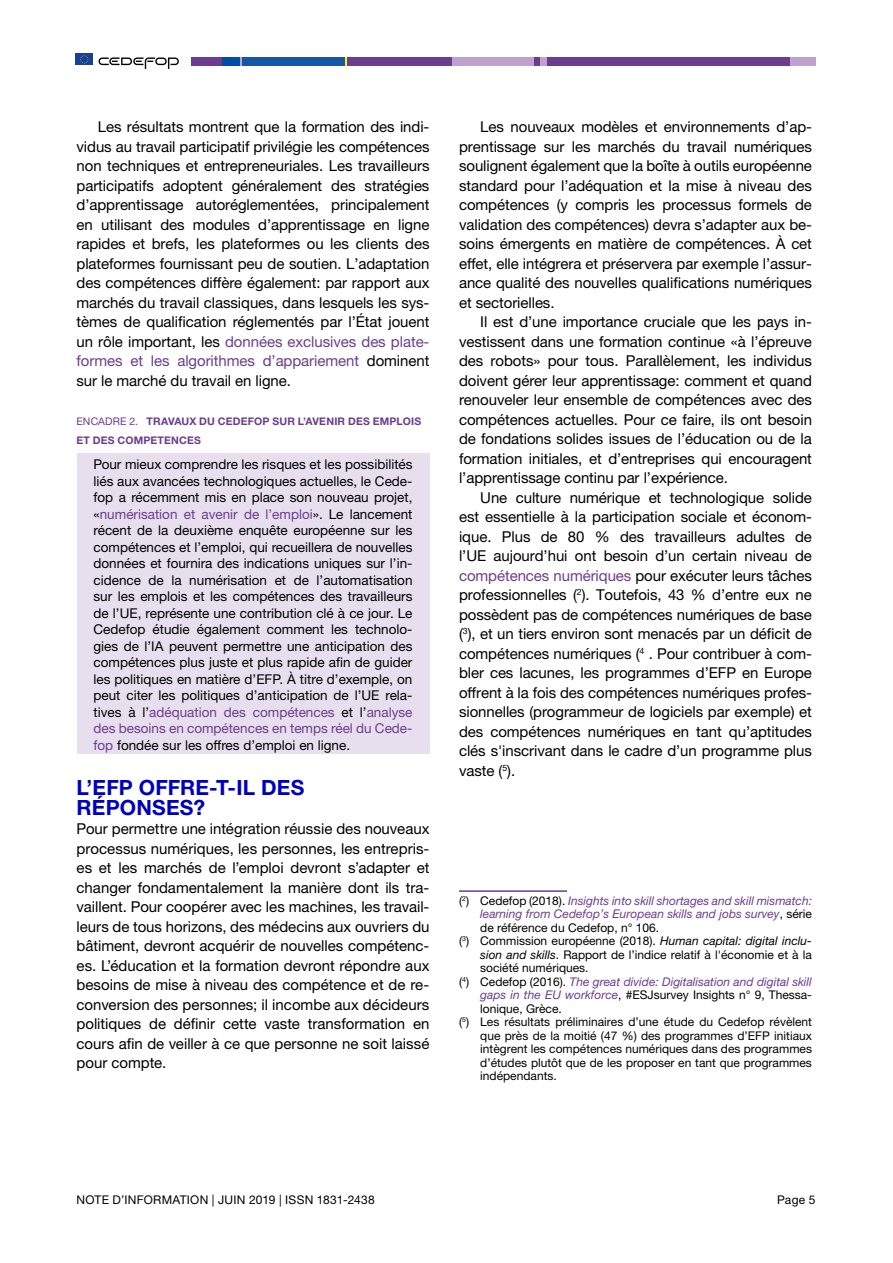
<style>
.page{position:relative;width:893px;height:1263px;background:#fff}
.page>*{position:absolute;margin:0;border:0;box-sizing:border-box;transform-origin:0 0}
.t1{font:700 21px/19.5px "Helvetica Neue LTW1 G";letter-spacing:.005em;color:#0000c0}
.t2{font:15px/19.5px "Helvetica Neue LTW1 G";letter-spacing:-.005em;color:#000;text-align:justify}
.t3{font:13.5px/16.5px "Helvetica Neue LTW1 G";color:#000;text-align:justify}
.t4{font:12px "Helvetica Neue LTW1 G";color:#000}
.t5{font:italic 12px "Helvetica Neue LTW1 G";color:#6d3c8f}
.t6{font:12px "Helvetica Neue LTW1 G";letter-spacing:.02em;color:#000}
.t7{font:700 10.5px/19.5px "Helvetica Neue LTW1 G";letter-spacing:.02em;color:#6d3c8f}
.s1{color:#6d3c8f}
.s2{font-weight:400}
.s3{font-style:normal;color:#000}
.s4{font-style:italic}
.s5{font-style:italic;color:#6d3c8f}
</style>
<div class="page">
<div style="left:76px;top:54px;width:17px;height:11px;background:#164194"></div>
<svg style="left:80px;top:55px;width:9px;height:9px"></svg>
<svg style="left:99px;top:58px;width:80px;height:11px"></svg>
<div style="left:191px;top:57px;width:31px;height:9px;background:#6d3c8e"></div>
<div style="left:346px;top:57px;width:106px;height:9px;background:#6d3c8e"></div>
<div style="left:452px;top:57px;width:82px;height:9px;background:#bda2cd"></div>
<div style="left:534px;top:57px;width:7px;height:9px;background:#6d3c8e"></div>
<div style="left:546px;top:57px;width:244px;height:9px;background:#6d3c8e"></div>
<div style="left:541px;top:57px;width:6px;height:9px;background:#bda2cd"></div>
<div style="left:222px;top:57px;width:18px;height:9px;background:#034da2"></div>
<svg style="left:240px;top:57px;width:2px;height:9px"></svg>
<svg style="left:344px;top:57px;width:2px;height:9px"></svg>
<div style="left:242px;top:57px;width:102px;height:9px;background:#1556a6"></div>
<div style="left:790px;top:57px;width:25px;height:9px;background:#bda2cd"></div>
<div style="left:77px;top:453px;width:352px;height:300px;background:#e8dfee"></div>
<hr style="left:459px;top:890px;width:108px;height:2px;background:#6d3c8f">
<p class="t2" style="left:77px;top:117px;width:354px;text-indent:21px">Les résultats montrent que la formation des indi&shy;vidus au travail participatif privilégie les compétences non techniques et entrepreneuriales. Les travailleurs participatifs adoptent généralement des stratégies d’apprentissage autoréglementées, principalement en utilisant des modules d’apprentissage en ligne rapides et brefs, les plateformes ou les clients des plateformes fournissant peu de soutien. L’adaptation des compétences diffère également: par rapport aux marchés du travail classiques, dans lesquels les sys&shy;tèmes de qualification réglementés par l’État jouent un rôle important, les <span class="s1">données exclusives des plate&shy;formes et les algorithmes d’appariement</span> dominent sur le marché du travail en ligne.</p>
<p class="t7" style="left:77px;top:411px;width:346px"><span class="s2">ENCADRE 2.</span> TRAVAUX DU CEDEFOP SUR L’AVENIR DES EMPLOIS<br>ET DES COMPETENCES</p>
<p class="t3" style="left:94px;top:456px;width:320px">Pour mieux comprendre les risques et les possibilités liés aux avancées technologiques actuelles, le Cede&shy;fop a récemment mis en place son nouveau projet, «<span class="s1">numérisation et avenir de l’emploi</span>». Le lancement récent de la deuxième enquête européenne sur les compétences et l’emploi, qui recueillera de nouvelles données et fournira des indications uniques sur l’in&shy;cidence de la numérisation et de l’automatisation sur les emplois et les compétences des travailleurs de l’UE, représente une contribution clé à ce jour. Le Cedefop étudie également comment les technolo&shy;gies de l’IA peuvent permettre une anticipation des compétences plus juste et plus rapide afin de guider les politiques en matière d’EFP. À titre d’exemple, on peut citer les politiques d’anticipation de l’UE rela&shy;tives à l’<span class="s1">adéquation des compétences</span> et l’<span class="s1">analyse des besoins en compétences en temps réel du Cede&shy;fop</span> fondée sur les offres d’emploi en ligne.</p>
<h1 class="t1" style="left:77px;top:778px;width:229px">L’EFP OFFRE-T-IL DES<br>RÉPONSES?</h1>
<p class="t2" style="left:77px;top:819px;width:354px">Pour permettre une intégration réussie des nouveaux processus numériques, les personnes, les entrepris&shy;es et les marchés de l’emploi devront s’adapter et changer fondamentalement la manière dont ils tra&shy;vaillent. Pour coopérer avec les machines, les travail&shy;leurs de tous horizons, des médecins aux ouvriers du bâtiment, devront acquérir de nouvelles compétenc&shy;es. L’éducation et la formation devront répondre aux besoins de mise à niveau des compétence et de re&shy;conversion des personnes; il incombe aux décideurs politiques de définir cette vaste transformation en cours afin de veiller à ce que personne ne soit laissé pour compte.</p>
<p class="t2" style="left:459px;top:117px;width:354px;text-indent:21px">Les nouveaux modèles et environnements d’ap&shy;prentissage sur les marchés du travail numériques soulignent également que la boîte à outils européenne standard pour l’adéquation et la mise à niveau des compétences (y compris les processus formels de validation des compétences) devra s’adapter aux be&shy;soins émergents en matière de compétences. À cet effet, elle intégrera et préservera par exemple l’assur&shy;ance qualité des nouvelles qualifications numériques et sectorielles.</p>
<p class="t2" style="left:459px;top:312px;width:354px;text-indent:21px">Il est d’une importance cruciale que les pays in&shy;vestissent dans une formation continue «à l’épreuve des robots» pour tous. Parallèlement, les individus doivent gérer leur apprentissage: comment et quand renouveler leur ensemble de compétences avec des compétences actuelles. Pour ce faire, ils ont besoin de fondations solides issues de l’éducation ou de la formation initiales, et d’entreprises qui encouragent l’apprentissage continu par l’expérience.</p>
<p class="t2" style="left:459px;top:487px;width:354px;text-indent:21px">Une culture numérique et technologique solide est essentielle à la participation sociale et économ&shy;ique. Plus de 80 % des travailleurs adultes de l’UE aujourd’hui ont besoin d’un certain niveau de <span class="s1">compétences numériques</span> pour exécuter leurs tâches professionnelles (<sup>2</sup>). Toutefois, 43 % d’entre eux ne possèdent pas de compétences numériques de base (<sup>3</sup>), et un tiers environ sont menacés par un déficit de compétences numériques (<sup>4</sup> . Pour contribuer à com&shy;bler ces lacunes, les programmes d’EFP en Europe offrent à la fois des compétences numériques profes&shy;sionnelles (programmeur de logiciels par exemple) et des compétences numériques en tant qu’aptitudes clés s'inscrivant dans le cadre d’un programme plus vaste (<sup>5</sup>).</p>
<p class="t5" style="left:459px;top:893px;width:354px"><span class="s3">(</span><sup>2</sup><span class="s3">) Cedefop (2018).</span> Insights into skill shortages and skill mismatch:</p>
<p class="t5" style="left:480px;top:906px;width:333px">learning from Cedefop’s European skills and jobs survey<span class="s3">, série</span></p>
<p class="t4" style="left:480px;top:920px;width:180px">de référence du Cedefop, n° 106.</p>
<p class="t4" style="left:459px;top:933px;width:354px">(<sup>3</sup>) Commission européenne (2018). <span class="s4">Human capital: digital inclu-</span></p>
<p class="t4" style="left:480px;top:947px;width:333px"><span class="s4">sion and skills</span>. Rapport de l’indice relatif à l'économie et à la</p>
<p class="t4" style="left:480px;top:960px;width:110px">société numériques.</p>
<p class="t5" style="left:459px;top:974px;width:354px"><span class="s3">(</span><sup>4</sup><span class="s3">) Cedefop (2016).</span> The great divide: Digitalisation and digital skill</p>
<p class="t4" style="left:480px;top:987px;width:333px"><span class="s5">gaps in the EU workforce</span>, #ESJsurvey Insights n° 9, Thessa-</p>
<p class="t4" style="left:480px;top:1001px;width:83px">lonique, Grèce.</p>
<p class="t4" style="left:459px;top:1014px;width:354px">(<sup>5</sup>) Les résultats préliminaires d’une étude du Cedefop révèlent</p>
<p class="t4" style="left:480px;top:1028px;width:333px">que près de la moitié (47 %) des programmes d’EFP initiaux</p>
<p class="t4" style="left:480px;top:1041px;width:333px">intègrent les compétences numériques dans des programmes</p>
<p class="t4" style="left:480px;top:1055px;width:333px">d’études plutôt que de les proposer en tant que programmes</p>
<p class="t4" style="left:480px;top:1068px;width:78px">indépendants.</p>
<p class="t6" style="left:76px;top:1192px;width:300px">NOTE D’INFORMATION | JUIN 2019 | ISSN 1831-2438</p>
<p class="t4" style="left:777px;top:1192px;width:40px">Page 5</p>
</div>
